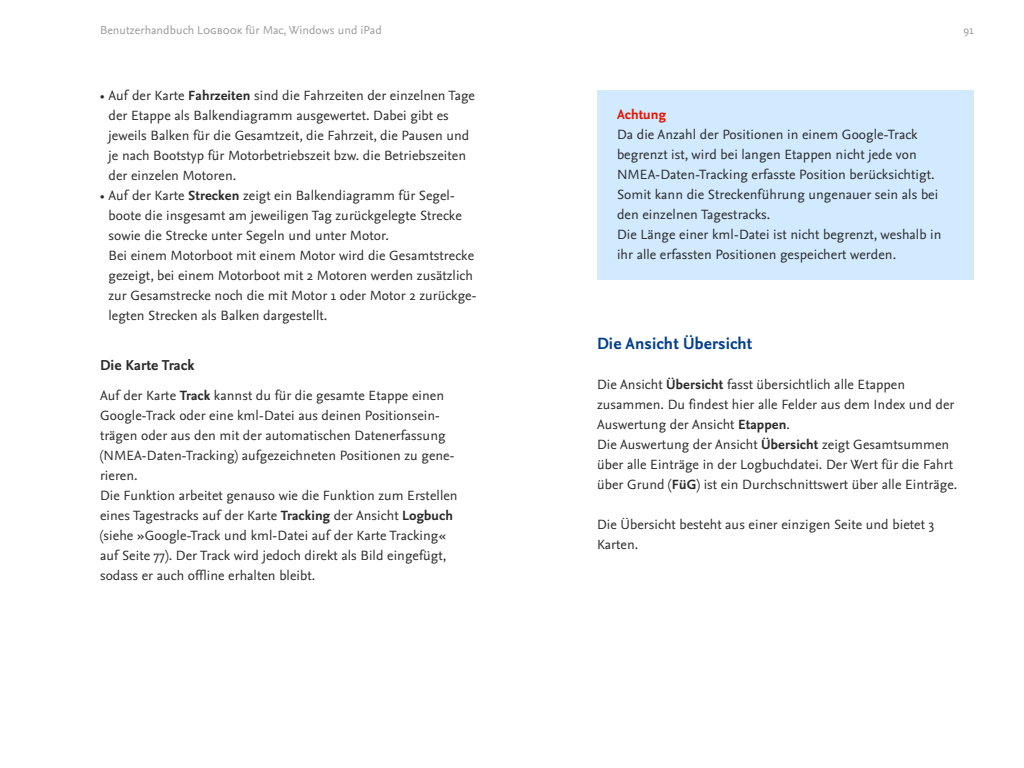
<style>
.page{position:relative;width:1024px;height:768px;background:#fff}
.page>*{position:absolute;margin:0;border:0;box-sizing:border-box;transform-origin:0 0}
.t1{font:700 17px "Nexus Sans OT";letter-spacing:.005em;color:#003e8b}
.t2{font:700 15px "Nexus Sans OT";letter-spacing:.005em;color:#2a2a2a}
.t3{font:14px/20px "Nexus Sans OT";letter-spacing:.005em;color:#2a2a2a}
.t4{font:700 14px "Nexus Sans OT";letter-spacing:.005em;color:#e41400}
.t5{font:12px "Nexus Sans OT";letter-spacing:.005em;color:#9b9b9b}
.s1{font-weight:700}
</style>
<div class="page">
<div style="left:597px;top:90px;width:377px;height:189px;background:#d1eaff"></div>
<p class="t5" style="left:100px;top:22px;width:283px">Benutzerhandbuch Logbook für Mac, Windows und iPad</p>
<p class="t5" style="left:964px;top:22px;width:12px">91</p>
<p class="t3" style="left:108px;top:86px;width:368px;text-indent:-8px">• Auf der Karte <span class="s1">Fahrzeiten</span> sind die Fahrzeiten der einzelnen Tage der Etappe als Balkendiagramm ausgewertet. Dabei gibt es jeweils Balken für die Gesamtzeit, die Fahrzeit, die Pausen und je nach Bootstyp für Motorbetriebszeit bzw. die Betriebszeiten der einzelen Motoren.</p>
<p class="t3" style="left:108px;top:186px;width:370px;text-indent:-8px">• Auf der Karte <span class="s1">Strecken</span> zeigt ein Balkendiagramm für Segel&shy;boote die insgesamt am jeweiligen Tag zurückgelegte Strecke sowie die Strecke unter Segeln und unter Motor.<br>Bei einem Motorboot mit einem Motor wird die Gesamtstrecke gezeigt, bei einem Motorboot mit 2 Motoren werden zusätzlich zur Gesamstrecke noch die mit Motor 1 oder Motor 2 zurückge&shy;legten Strecken als Balken dargestellt.</p>
<p class="t2" style="left:100px;top:356px;width:96px">Die Karte Track</p>
<p class="t3" style="left:100px;top:386px;width:359px">Auf der Karte <span class="s1">Track</span> kannst du für die gesamte Etappe einen Google-Track oder eine kml-Datei aus deinen Positionsein&shy;trägen oder aus den mit der automatischen Datenerfassung (NMEA-Daten-Tracking) aufgezeichneten Positionen zu gene&shy;rieren.<br>Die Funktion arbeitet genauso wie die Funktion zum Erstellen eines Tagestracks auf der Karte <span class="s1">Tracking</span> der Ansicht <span class="s1">Logbuch </span>(siehe »Google-Track und kml-Datei auf der Karte Tracking« auf Seite 77). Der Track wird jedoch direkt als Bild eingefügt, sodass er auch offline erhalten bleibt.</p>
<p class="t4" style="left:617px;top:106px;width:51px">Achtung</p>
<p class="t3" style="left:617px;top:124px;width:326px">Da die Anzahl der Positionen in einem Google-Track begrenzt ist, wird bei langen Etappen nicht jede von NMEA-Daten-Tracking erfasste Position berücksichtigt.<br>Somit kann die Streckenführung ungenauer sein als bei den einzelnen Tagestracks.<br>Die Länge einer kml-Datei ist nicht begrenzt, weshalb in ihr alle erfassten Positionen gespeichert werden.</p>
<p class="t1" style="left:597px;top:333px;width:157px">Die Ansicht Übersicht</p>
<p class="t3" style="left:597px;top:374px;width:362px">Die Ansicht <span class="s1">Übersicht</span> fasst übersichtlich alle Etappen zusammen. Du findest hier alle Felder aus dem Index und der Auswertung der Ansicht <span class="s1">Etappen</span>.<br>Die Auswertung der Ansicht <span class="s1">Übersicht</span> zeigt Gesamtsummen über alle Einträge in der Logbuchdatei. Der Wert für die Fahrt über Grund (<span class="s1">FüG</span>) ist ein Durchschnittswert über alle Einträge.</p>
<p class="t3" style="left:597px;top:514px;width:339px">Die Übersicht besteht aus einer einzigen Seite und bietet 3<br>Karten.</p>
</div>
